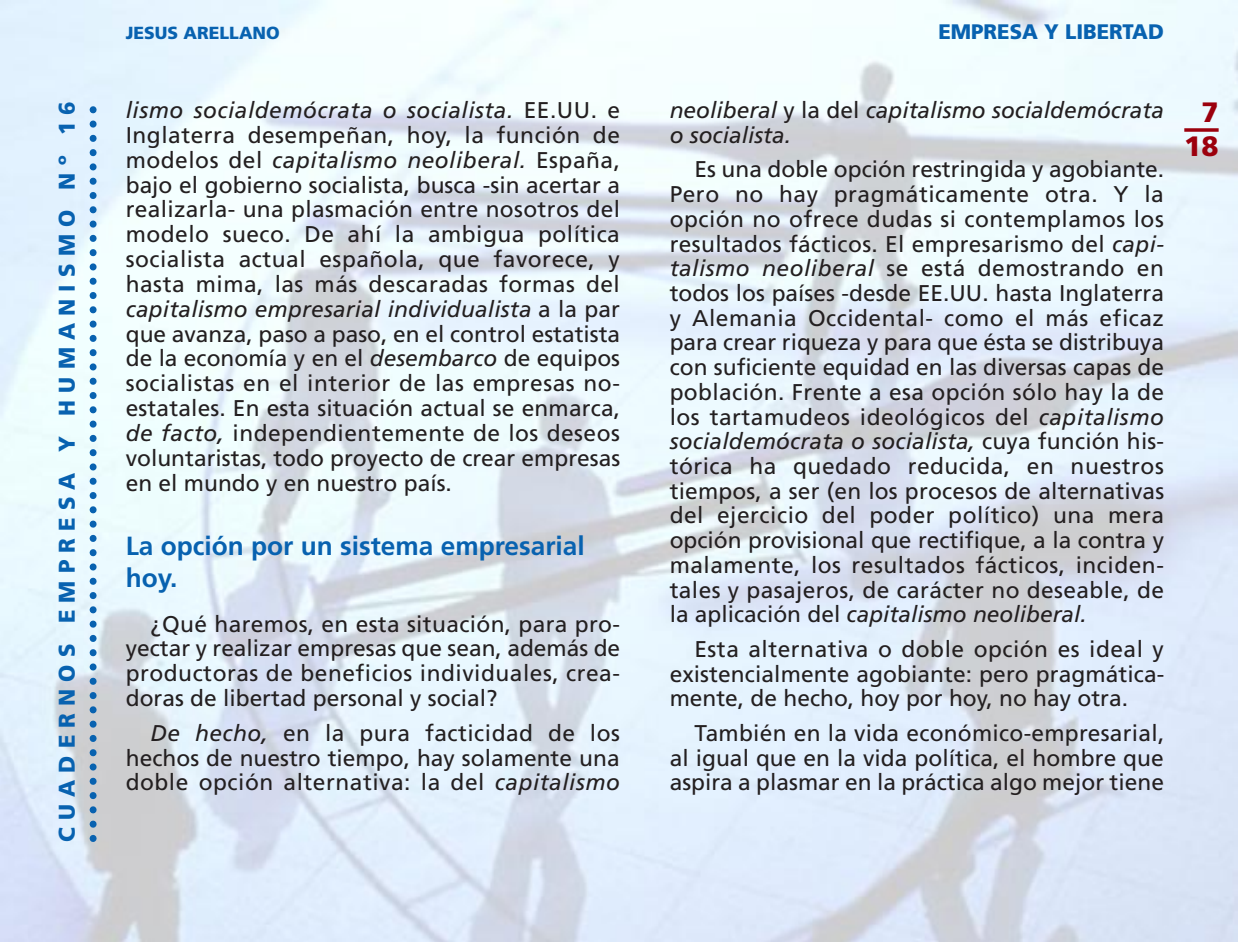
<style>
.page{position:relative;width:1239px;height:942px;background:#fff}
.page>*{position:absolute;margin:0;border:0;box-sizing:border-box;transform-origin:0 0}
.t1{font:900 28px/33.6px "Frutiger";color:#9c000d;text-align:right}
.t2{font:700 26.25px/31.8px "Frutiger";color:#0862b0}
.t3{font:22.75px/24.7px "Frutiger";color:#231f20;text-align:justify}
.t4{font:italic 22.75px/24.7px "Frutiger";color:#231f20}
.t5{font:900 22.75px "Frutiger";letter-spacing:.325em;color:#0862b0}
.t6{font:900 21px "Frutiger";color:#0862b0}
.t7{font:900 17.5px "Frutiger";color:#0862b0}
.s1{font-style:italic}
.s2{font-style:normal}
</style>
<div class="page">
<img style="left:1px;top:0;width:1236px;height:942px">
<svg style="left:1184px;top:128px;width:35px;height:4px"></svg>
<svg style="left:90px;top:101px;width:7px;height:737px;background:#92bbda"></svg>
<p class="t5" style="left:58px;top:842px;width:742px;rotate:-90deg">CUADERNOS EMPRESA Y HUMANISMO Nº 16</p>
<p class="t7" style="left:126px;top:26px;width:156px">JESUS ARELLANO</p>
<p class="t6" style="left:938px;top:23px;width:227px">EMPRESA Y LIBERTAD</p>
<p class="t3" style="left:126px;top:99px;width:496px"><span class="s1">lismo socialdemócrata o socialista.</span> EE.UU. e Inglaterra desempeñan, hoy, la función de modelos del <span class="s1">capitalismo neoliberal.</span> España, bajo el gobierno socialista, busca -sin acertar a realizarla- una plasmación entre nosotros del modelo sueco. De ahí la ambigua política socialista actual española, que favorece, y hasta mima, las más descaradas formas del <span class="s1">capitalismo empresarial individualista</span> a la par que avanza, paso a paso, en el control estatista de la economía y en el <span class="s1">desembarco</span> de equipos socialistas en el interior de las empresas no&shy;estatales. En esta situación actual se enmarca, <span class="s1">de facto,</span> independientemente de los deseos voluntaristas, todo proyecto de crear empresas en el mundo y en nuestro país.</p>
<p class="t2" style="left:126px;top:532px;width:460px">La opción por un sistema empresarial hoy.</p>
<p class="t3" style="left:126px;top:613px;width:496px;text-indent:25px">¿Qué haremos, en esta situación, para pro&shy;yectar y realizar empresas que sean, además de productoras de beneficios individuales, crea&shy;doras de libertad personal y social?</p>
<p class="t3" style="left:126px;top:722px;width:496px;text-indent:25px"><span class="s1">De hecho,</span> en la pura facticidad de los hechos de nuestro tiempo, hay solamente una doble opción alternativa: la del <span class="s1">capitalismo</span></p>
<p class="t4" style="left:670px;top:100px;width:496px">neoliberal <span class="s2">y la del</span> capitalismo socialdemócrata o socialista.</p>
<p class="t3" style="left:670px;top:159px;width:496px;text-indent:25px">Es una doble opción restringida y agobiante.<br>Pero no hay pragmáticamente otra. Y la opción no ofrece dudas si contemplamos los resultados fácticos. El empresarismo del <span class="s1">capi&shy;talismo neoliberal</span> se está demostrando en todos los países -desde EE.UU. hasta Inglaterra y Alemania Occidental- como el más eficaz para crear riqueza y para que ésta se distribuya con suficiente equidad en las diversas capas de población. Frente a esa opción sólo hay la de los tartamudeos ideológicos del <span class="s1">capitalismo socialdemócrata o socialista,</span> cuya función his&shy;tórica ha quedado reducida, en nuestros tiempos, a ser (en los procesos de alternativas del ejercicio del poder político) una mera opción provisional que rectifique, a la contra y malamente, los resultados fácticos, inciden&shy;tales y pasajeros, de carácter no deseable, de la aplicación del <span class="s1">capitalismo neoliberal.</span></p>
<p class="t3" style="left:670px;top:638px;width:496px;text-indent:25px">Esta alternativa o doble opción es ideal y existencialmente agobiante: pero pragmática&shy;mente, de hecho, hoy por hoy, no hay otra.</p>
<p class="t3" style="left:670px;top:722px;width:496px;text-indent:25px">También en la vida económico-empresarial, al igual que en la vida política, el hombre que aspira a plasmar en la práctica algo mejor tiene</p>
<p class="t1" style="left:1184px;top:98px;width:36px">7<br>18</p>
</div>
